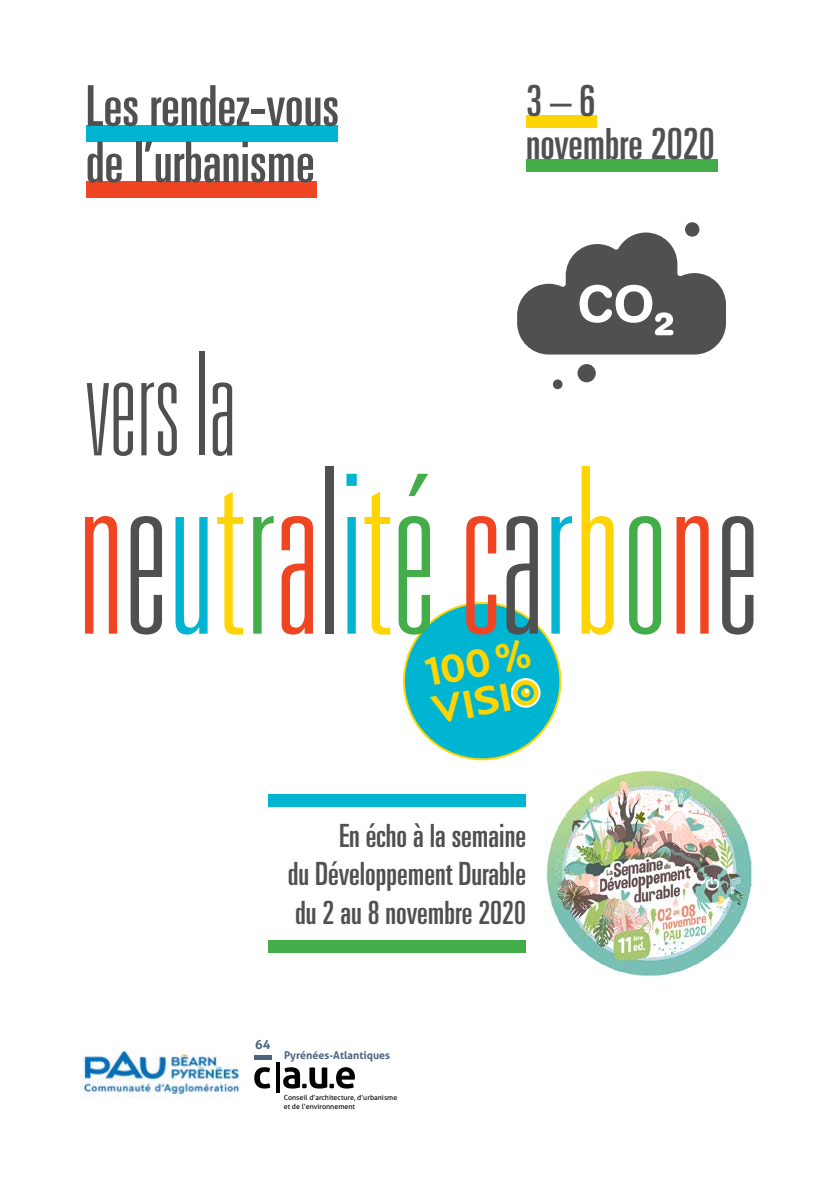
<style>
.page{position:relative;width:840px;height:1191px;background:#fff}
.page>*{position:absolute;margin:0;border:0;box-sizing:border-box;transform-origin:0 0}
.t1{font:100 ultra-condensed 232.4px "Univers LT Std";color:#ef4523}
.t2{font:100 ultra-condensed 144px "Univers LT Std";color:#505051}
.t3{font:ultra-condensed 56.4px/56.4px "Univers LT Std";color:#505051}
.t4{font:ultra-condensed 43px/43px "Univers LT Std";color:#505051}
.t5{font:39.2px/38.6px "Pau Display";color:#fed402}
.t6{font:ultra-condensed 32px/38.4px "Univers LT Std";color:#505051;text-align:justify}
.t7{font:700 12.6px "Aller";color:#4a647d}
.t8{font:700 10.6px "Aller";color:#4a647d}
.t9{font:7.2px/8.6px "Aller";color:#000}
.s1{color:#505051}
.s2{color:#00b5d2}
.s3{color:#fed402}
.s4{color:#42ad49}
</style>
<div class="page">
<svg style="left:403px;top:602px;width:159px;height:159px"></svg>
<div style="left:86px;top:125px;width:251px;height:17px;background:#00b5d2"></div>
<div style="left:525px;top:115px;width:71px;height:13px;background:#fed402"></div>
<div style="left:86px;top:182px;width:230px;height:16px;background:#ef4523"></div>
<div style="left:525px;top:159px;width:191px;height:12px;background:#42ad49"></div>
<div style="left:268px;top:940px;width:257px;height:12px;background:#42ad49"></div>
<div style="left:268px;top:794px;width:257px;height:13px;background:#00b5d2"></div>
<hr style="left:276px;top:1062px;width:3px;height:31px;background:#000">
<svg style="left:254px;top:1067px;width:16px;height:21px"></svg>
<svg style="left:283px;top:1067px;width:72px;height:21px"></svg>
<div style="left:254px;top:1054px;width:17px;height:5px;background:#4a647d"></div>
<img style="left:80px;top:1049px;width:161px;height:50px">
<img style="left:544px;top:770px;width:209px;height:207px">
<svg style="left:517px;top:232px;width:208px;height:122px"></svg>
<div style="left:684px;top:222px;width:15px;height:15px;background:#505051;border-radius:50%"></div>
<svg style="left:552px;top:379px;width:10px;height:10px"></svg>
<div style="left:577px;top:364px;width:18px;height:18px;background:#505051;border-radius:50%"></div>
<h3 class="t3" style="left:86px;top:77px;width:255px">Les rendez-vous de l’urbanisme</h3>
<h3 class="t4" style="left:525px;top:79px;width:190px">3 – 6 novembre 2020</h3>
<h2 class="t2" style="left:86px;top:331px;width:151px">vers la</h2>
<h1 class="t1" style="left:77px;top:433px;width:683px">n<span class="s1">e</span><span class="s2">u</span><span class="s3">t</span><span class="s4">r</span>a<span class="s1">l</span><span class="s2">i</span><span class="s3">t</span><span class="s4">é</span> c<span class="s1">a</span><span class="s2">r</span><span class="s3">b</span><span class="s4">o</span>n<span class="s1">e</span></h1>
<p class="t5" style="left:421px;top:654px;width:109px;rotate:-11deg">100%<br>VISI</p>
<p class="t6" style="left:288px;top:816px;width:239px;text-indent:51px">En écho à la semaine du Développement Durable du 2 au 8 novembre 2020</p>
<p class="t7" style="left:255px;top:1037px;width:17px">64</p>
<p class="t8" style="left:284px;top:1049px;width:107px">Pyrénées-Atlantiques</p>
<p class="t9" style="left:283px;top:1093px;width:115px">Conseil d’architecture, d’urbanisme et de l’environnement</p>
</div>
